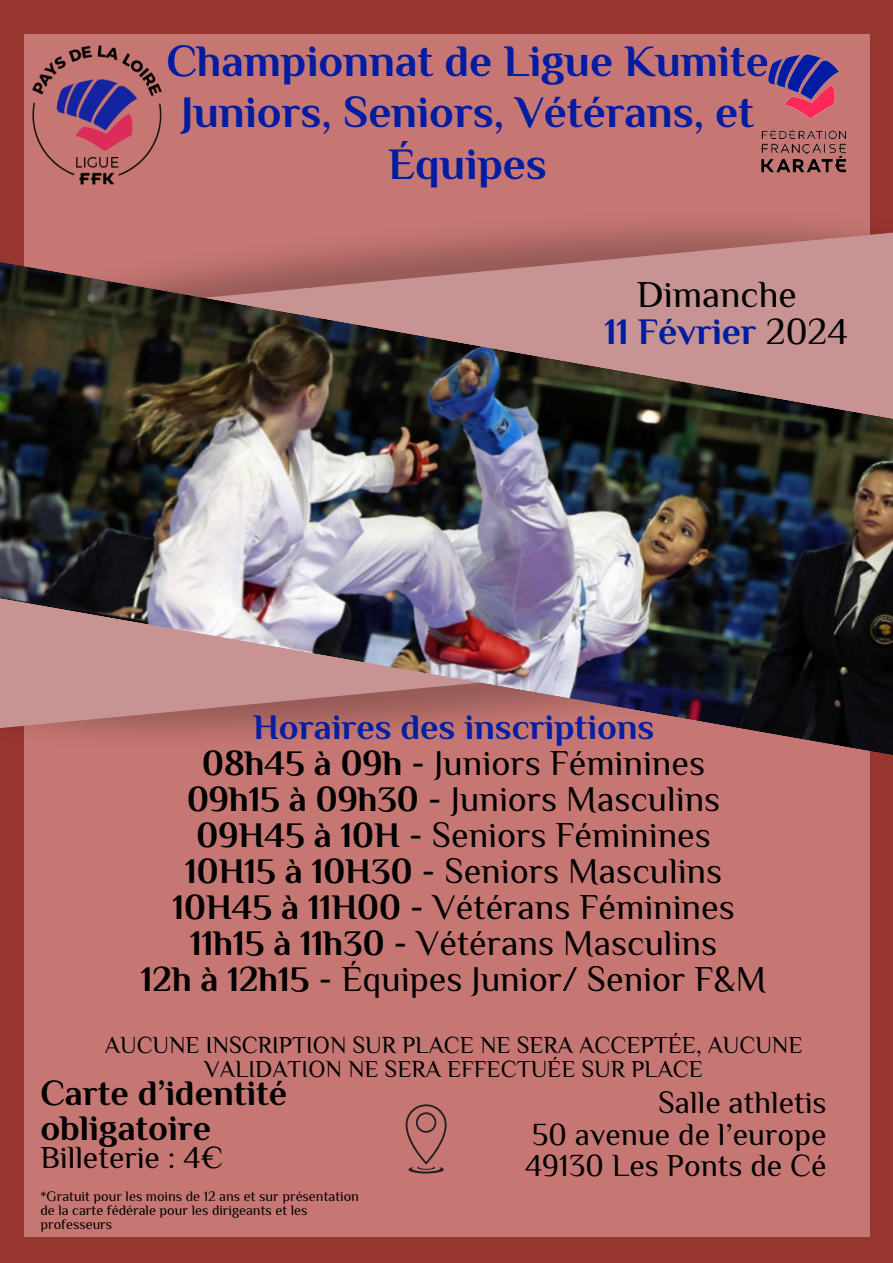
<style>
.page{position:relative;width:893px;height:1263px;background:#97362e}
.page>*{position:absolute;margin:0;border:0;box-sizing:border-box;transform-origin:0 0}
.t1{font:700 45px/51.2px "El Messiri";color:#001ca2;text-align:center}
.t2{font:37.5px/37.1px "El Messiri";color:#000;text-align:center}
.t3{font:36px/36px "El Messiri";color:#000;text-align:center}
.t4{font:700 36px/35.4px "El Messiri";color:#000}
.t5{font:31.5px/31.5px "El Messiri";color:#000;text-align:justify}
.t6{font:24px/23.6px "El Messiri";color:#000;text-align:center}
.t7{font:14.25px/14.1px "El Messiri";color:#000}
.s1{font-weight:700;color:#001ca2}
.s2{font-weight:700;color:#031fa3}
.s3{font-weight:700}
</style>
<div class="page">
<div style="left:24px;top:34px;width:845px;height:1203px;background:#c67773"></div>
<svg style="left:263px;top:224px;width:630px;height:35px"></svg>
<img style="left:0;top:259px;width:893px;height:499px">
<svg style="left:405px;top:1104px;width:41px;height:69px"></svg>
<img style="left:16px;top:34px;width:161px;height:161px;border-radius:50%">
<img style="left:721px;top:34px;width:161px;height:161px;border-radius:50%">
<h1 class="t1" style="left:166px;top:35px;width:604px">Championnat de Ligue Kumite<br>Juniors, Seniors, Vétérans, et<br>Équipes</h1>
<h3 class="t2" style="left:604px;top:276px;width:245px">Dimanche<br><span class="s1">11 Février</span> 2024</h3>
<p class="t3" style="left:141px;top:708px;width:627px"><span class="s2">Horaires des inscriptions<br></span><span class="s3">08h45 à 09h</span> - Juniors Féminines<br><span class="s3">09h15 à 09h30</span> - Juniors Masculins<br><span class="s3">09H45 à 10H</span> - Seniors Féminines<br><span class="s3">10H15 à 10H30</span> - Seniors Masculins<br><span class="s3">10H45 à 11H00</span> - Vétérans Féminines<br><span class="s3">11h15 à 11h30</span> - Vétérans Masculins<br><span class="s3">12h à 12h15</span> - Équipes Junior/ Senior F&amp;M</p>
<h2 class="t6" style="left:105px;top:1033px;width:699px">AUCUNE INSCRIPTION SUR PLACE NE SERA ACCEPTÉE, AUCUNE<br>VALIDATION NE SERA EFFECTUÉE SUR PLACE</h2>
<h4 class="t4" style="left:40px;top:1075px;width:248px">Carte d’identité obligatoire</h4>
<h4 class="t5" style="left:40px;top:1141px;width:185px">Billeterie : 4€</h4>
<p class="t7" style="left:40px;top:1189px;width:320px">*Gratuit pour les moins de 12 ans et sur présentation de la carte fédérale pour les dirigeants et les professeurs</p>
<h5 class="t5" style="left:525px;top:1086px;width:303px;text-indent:133px">Salle athletis 50 avenue de l’europe 49130 Les Ponts de Cé</h5>
</div>
